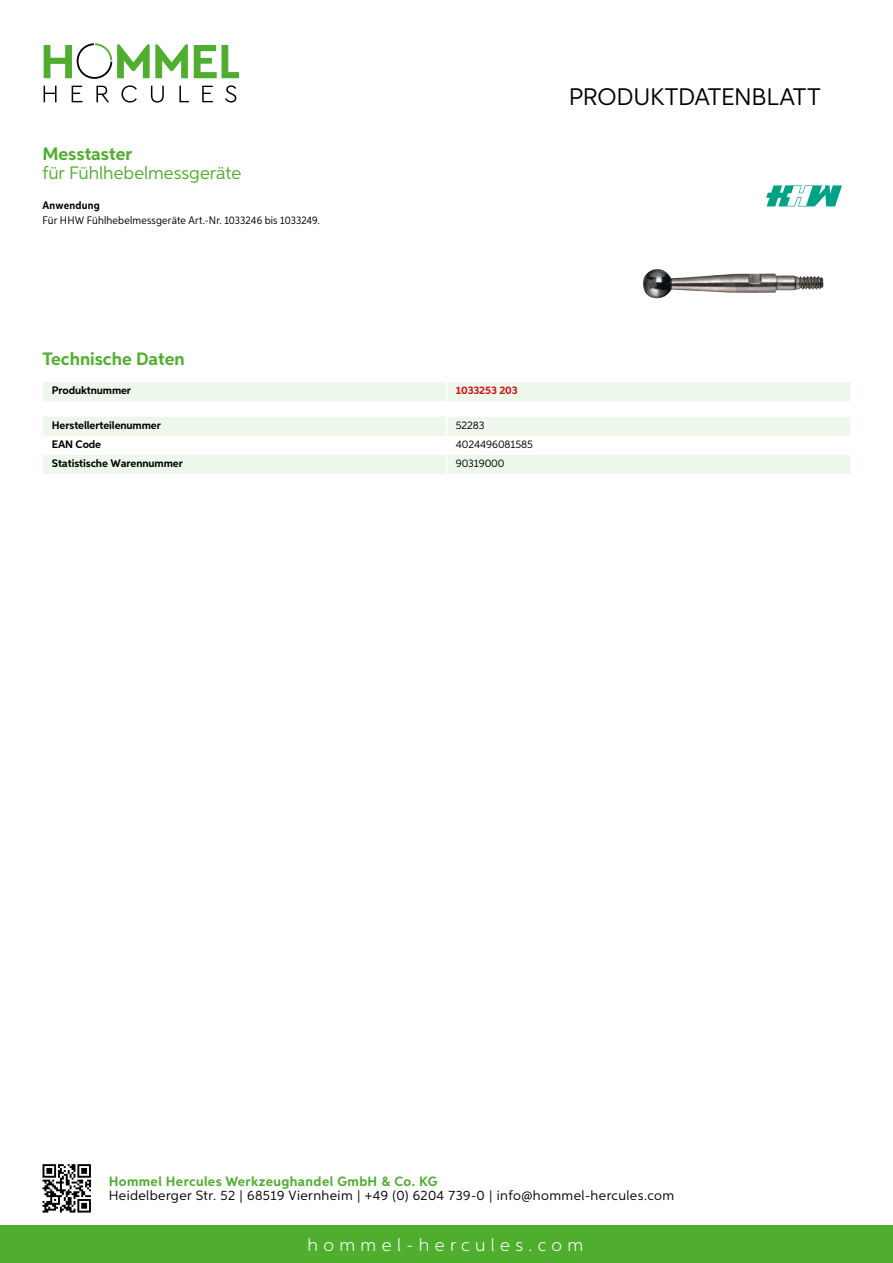
<style>
.page{position:relative;width:893px;height:1263px;background:#fff}
.page>*{position:absolute;margin:0;border:0;box-sizing:border-box;transform-origin:0 0}
.t1{font:24px "Aspira";letter-spacing:-.01em;color:#000}
.t2{font:700 18px "Aspira";color:#50ae2f}
.t3{font:18px "Aspira";color:#50ae2f}
.t4{font:300 18px "Aspira";letter-spacing:.3em;color:#fff}
.t5{font:13.5px "Aspira";letter-spacing:.03em;color:#000}
.t6{font:700 13.5px "Aspira";letter-spacing:.03em;color:#50ae2f}
.t7{font:700 10.95px "Aspira";letter-spacing:-.01em;color:#000}
.t8{font:10.95px "Aspira Nar";letter-spacing:.01em;color:#000}
.t9{font:10.95px "Aspira";letter-spacing:-.01em;color:#000}
.t10{font:700 10.95px "Aspira";letter-spacing:-.01em;color:#cd1013}
.t11{font:700 10.95px "Aspira Nar";letter-spacing:.02em;color:#000}
</style>
<div class="page">
<div style="left:0;top:1226px;width:893px;height:37px;background:#50ae2f"></div>
<svg style="left:43px;top:1164px;width:48px;height:48px"></svg>
<svg style="left:194px;top:45px;width:45px;height:33px"></svg>
<svg style="left:44px;top:43px;width:144px;height:36px"></svg>
<svg style="left:44px;top:86px;width:13px;height:16px"></svg>
<svg style="left:72px;top:86px;width:10px;height:16px"></svg>
<svg style="left:96px;top:86px;width:13px;height:16px"></svg>
<svg style="left:121px;top:85px;width:16px;height:18px"></svg>
<svg style="left:151px;top:86px;width:13px;height:17px"></svg>
<svg style="left:179px;top:86px;width:10px;height:16px"></svg>
<svg style="left:202px;top:86px;width:11px;height:16px"></svg>
<svg style="left:225px;top:85px;width:11px;height:18px"></svg>
<div style="left:43px;top:382px;width:807px;height:19px;background:#eef7eb"></div>
<hr style="left:445px;top:382px;width:3px;height:19px;background:#fff">
<svg style="left:43px;top:417px;width:807px;height:57px"></svg>
<hr style="left:445px;top:455px;width:3px;height:19px;background:#fff">
<img style="left:643px;top:269px;width:181px;height:29px">
<svg style="left:766px;top:185px;width:76px;height:21px"></svg>
<h2 class="t2" style="left:43px;top:142px;width:91px">Messtaster</h2>
<h2 class="t3" style="left:43px;top:162px;width:200px">für Fühlhebelmessgeräte</h2>
<p class="t11" style="left:43px;top:199px;width:59px">Anwendung</p>
<p class="t8" style="left:43px;top:214px;width:279px">Für HHW Fühlhebelmessgeräte Art.-Nr. 1033246 bis 1033249.</p>
<h1 class="t1" style="left:569px;top:82px;width:253px">Produktdatenblatt</h1>
<h2 class="t2" style="left:43px;top:348px;width:144px">Technische Daten</h2>
<p class="t7" style="left:52px;top:384px;width:81px">Produktnummer</p>
<p class="t10" style="left:456px;top:384px;width:63px">1033253 203</p>
<p class="t7" style="left:52px;top:418px;width:111px">Herstellerteilenummer</p>
<p class="t9" style="left:456px;top:418px;width:30px">52283</p>
<p class="t7" style="left:52px;top:437px;width:51px">EAN Code</p>
<p class="t9" style="left:456px;top:437px;width:79px">4024496081585</p>
<p class="t7" style="left:52px;top:456px;width:132px">Statistische Warennummer</p>
<p class="t9" style="left:456px;top:456px;width:50px">90319000</p>
<p class="t6" style="left:109px;top:1172px;width:330px">Hommel Hercules Werkzeughandel GmbH &amp; Co. KG</p>
<p class="t5" style="left:109px;top:1187px;width:567px">Heidelberger Str. 52 | 68519 Viernheim | +49 (0) 6204 739-0 | info@hommel-hercules.com</p>
<h2 class="t4" style="left:307px;top:1234px;width:277px">hommel-hercules.com</h2>
</div>
